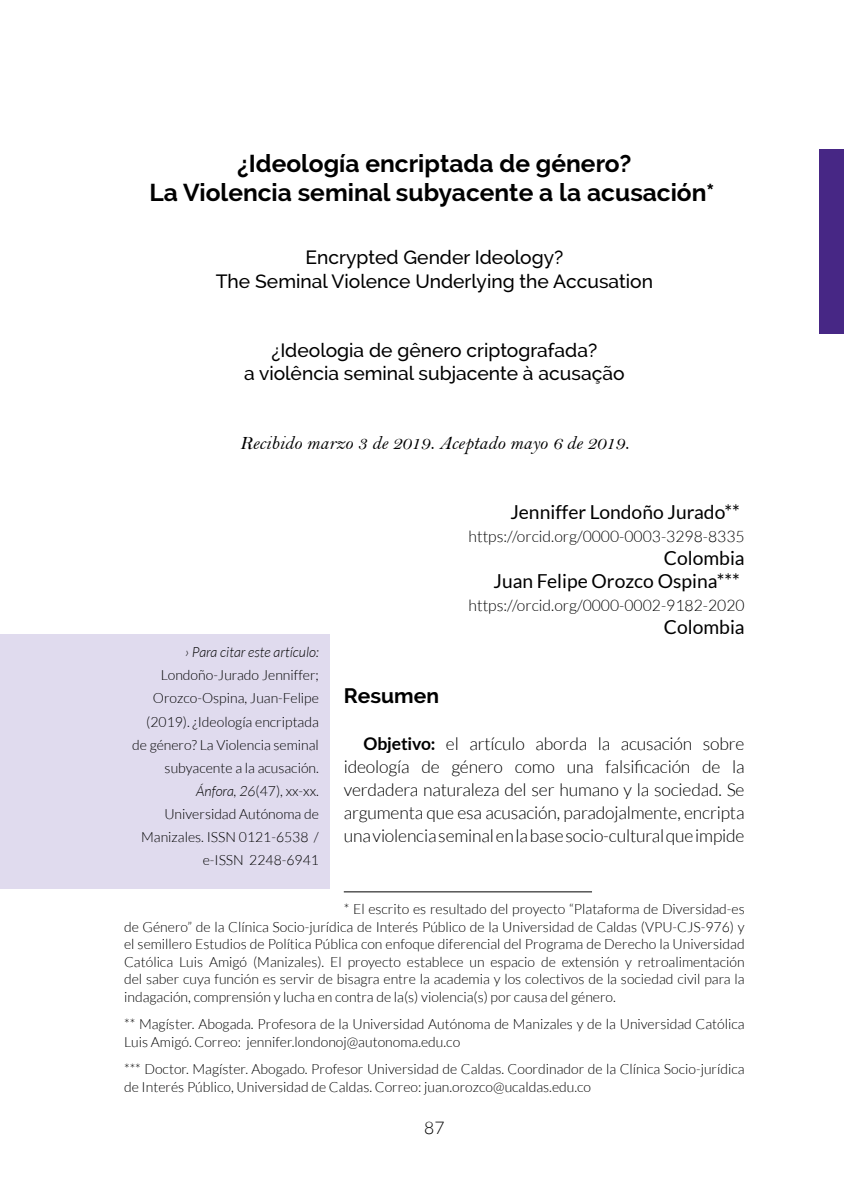
<style>
.page{position:relative;width:844px;height:1191px;background:#fff}
.page>*{position:absolute;margin:0;border:0;box-sizing:border-box;transform-origin:0 0}
.t1{font:700 24.5px/29.4px "Raleway";color:#000;text-align:center}
.t2{font:700 21px "Raleway";color:#000}
.t3{font:500 19.25px/23.1px "Raleway";color:#000;text-align:center}
.t4{font:19.25px/23.1px "Lato";color:#000;text-align:right}
.t5{font:19.25px "Bell MT Italic";color:#000}
.t6{font:300 17.5px/23.1px "Lato";letter-spacing:-.01em;color:#000;text-align:justify}
.t7{font:300 15.75px "Lato";color:#000}
.t8{font:300 14px/23.1px "Lato";color:#000}
.t9{font:italic 300 14px "Lato";color:#000}
.s1{font-style:italic}
.s2{font-weight:700}
</style>
<div class="page">
<div style="left:819px;top:149px;width:24px;height:185px;background:#472785"></div>
<hr style="left:344px;top:891px;width:248px;height:1px;background:#000">
<div style="left:0;top:634px;width:330px;height:254px;background:#e0dbee"></div>
<h1 class="t1" style="left:149px;top:149px;width:566px">¿Ideología encriptada de género?<br>La Violencia seminal subyacente a la acusación*</h1>
<h3 class="t3" style="left:216px;top:246px;width:438px">Encrypted Gender Ideology?<br>The Seminal Violence Underlying the Accusation</h3>
<h3 class="t3" style="left:244px;top:338px;width:382px">¿Ideologia de gênero criptografada?<br>a violência seminal subjacente à acusação</h3>
<h3 class="t5" style="left:240px;top:432px;width:391px">Recibido marzo 3 de 2019. Aceptado mayo 6 de 2019.</h3>
<p class="t9" style="left:185px;top:644px;width:135px">› Para citar este artículo:</p>
<p class="t8" style="left:132px;top:664px;width:188px;text-align:right">Londoño-Jurado Jenniffer;<br>Orozco-Ospina, Juan-Felipe (2019). ¿Ideología encriptada de género? La Violencia seminal subyacente a la acusación.<br><span class="s1">Ánfora, 26</span>(47), xx-xx.<br>Universidad Autónoma de<br>Manizales. ISSN 0121-6538 / e-ISSN 2248-6941</p>
<h3 class="t4" style="left:510px;top:500px;width:231px">Jenniffer Londoño Jurado**</h3>
<p class="t7" style="left:468px;top:527px;width:277px">https://orcid.org/0000-0003-3298-8335</p>
<h3 class="t4" style="left:493px;top:546px;width:253px">Colombia<br>Juan Felipe Orozco Ospina***</h3>
<p class="t7" style="left:468px;top:597px;width:277px">https://orcid.org/0000-0002-9182-2020</p>
<h3 class="t4" style="left:663px;top:615px;width:82px">Colombia</h3>
<h2 class="t2" style="left:344px;top:684px;width:97px">Resumen</h2>
<p class="t6" style="left:344px;top:732px;width:402px;text-indent:20px"><span class="s2">Objetivo:</span> el artículo aborda la acusación sobre ideología de género como una falsificación de la verdadera naturaleza del ser humano y la sociedad. Se argumenta que esa acusación, paradojalmente, encripta una violencia seminal en la base socio-cultural que impide</p>
<p class="t8" style="left:124px;top:900px;width:622px;line-height:17.5px;text-align:justify;text-indent:220px">* El escrito es resultado del proyecto “Plataforma de Diversidad-es de Género” de la Clínica Socio-jurídica de Interés Público de la Universidad de Caldas (VPU-CJS-976) y el semillero Estudios de Política Pública con enfoque diferencial del Programa de Derecho la Universidad Católica Luis Amigó (Manizales). El proyecto establece un espacio de extensión y retroalimentación del saber cuya función es servir de bisagra entre la academia y los colectivos de la sociedad civil para la indagación, comprensión y lucha en contra de la(s) violencia(s) por causa del género.</p>
<p class="t8" style="left:124px;top:1015px;width:622px;line-height:17.5px">** Magíster. Abogada. Profesora de la Universidad Autónoma de Manizales y de la Universidad Católica<br>Luis Amigó. Correo: jennifer.londonoj@autonoma.edu.co</p>
<p class="t8" style="left:124px;top:1060px;width:622px;line-height:17.5px">*** Doctor. Magíster. Abogado. Profesor Universidad de Caldas. Coordinador de la Clínica Socio-jurídica de Interés Público, Universidad de Caldas. Correo: juan.orozco@ucaldas.edu.co</p>
<p class="t6" style="left:424px;top:1115px;width:22px">87</p>
</div>
